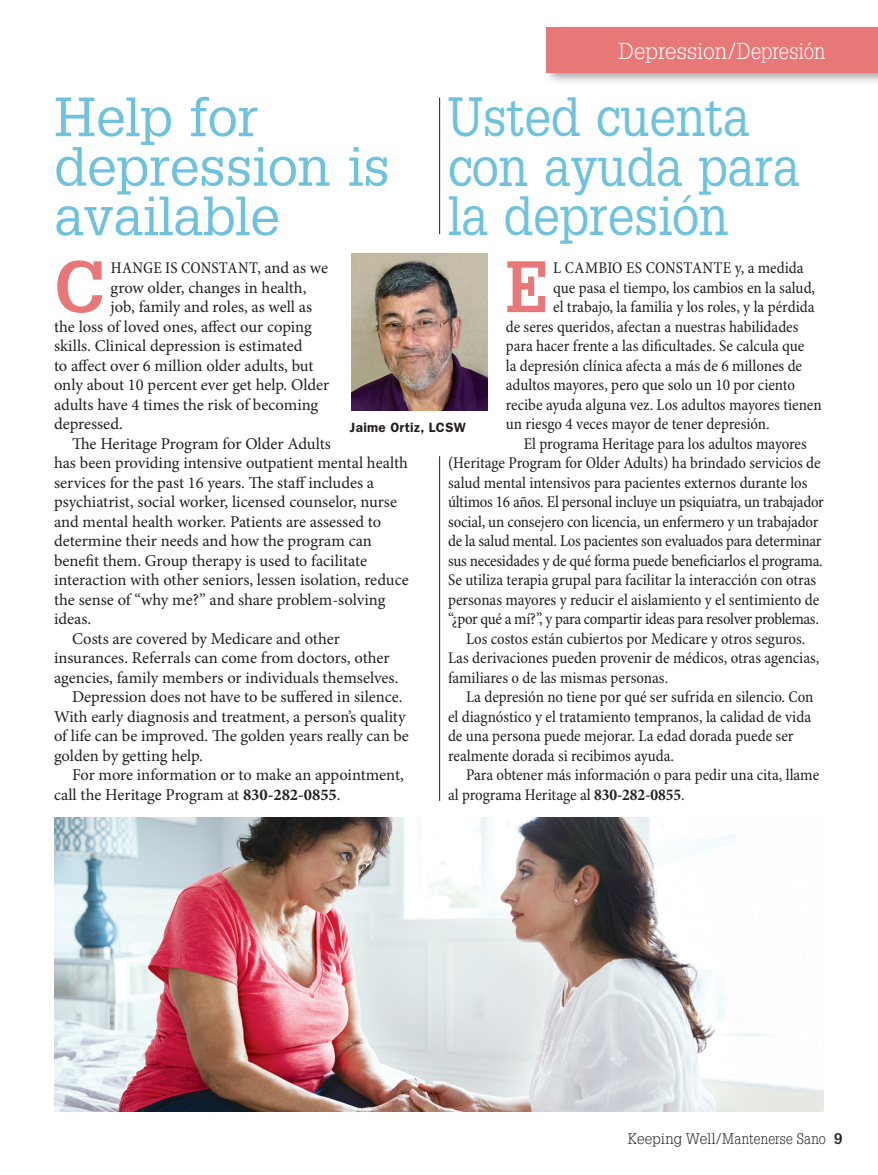
<style>
.page{position:relative;width:878px;height:1175px;background:#fff}
.page>*{position:absolute;margin:0;border:0;box-sizing:border-box;transform-origin:0 0}
._1_body_1st{font:700 70.95px "Glypha LT Std";color:#e87877}
._1_SP_body_1st{font:700 70.95px "Glypha LT Std";color:#e87877;scale:.9 1}
._1_SP_HEAD__resizeab{font:54px/49.5px "Glypha LT Std";letter-spacing:-.01em;color:#6fc2dd;scale:.9 1}
._1_HEAD__resizeable{font:54px/49.5px "Glypha LT Std";letter-spacing:-.01em;color:#6fc2dd}
._5_page_topic_right{font:300 22.5px "Glypha LT Std";color:#fff}
._1_SP_BODY{font:condensed 16.5px/19.5px "Minion Pro";letter-spacing:-.005em;color:#231f20}
._1_BODY{font:16.5px/19.5px "Minion Pro";color:#231f20}
._1_SP_body_1st-2{font:condensed 16.5px "Minion Pro";color:#231f20}
._1_body_1st-2{font:16.5px "Minion Pro";color:#231f20}
._1_body_1st-3{font:condensed 16.5px "Minion Pro";letter-spacing:.01em;color:#231f20}
.t1{font:300 15px "Glypha LT Std";letter-spacing:.01em;color:#231f20}
._5_captions{font:600 13.5px "ITC Franklin Gothic Std";letter-spacing:.025em;color:#231f20}
.s1{font-stretch:normal}
.s2{font-weight:700}
</style>
<div class="page">
<div style="left:544px;top:23px;width:334px;height:62px;background:#231f20;opacity:.4"></div>
<div style="left:546px;top:27px;width:332px;height:45px;background:#e87877"></div>
<hr style="left:439px;top:456px;width:1px;height:345px;background:#231f20">
<img style="left:54px;top:818px;width:769px;height:294px">
<img style="left:351px;top:254px;width:137px;height:156px">
<hr style="left:439px;top:98px;width:1px;height:136px;background:#231f20">
<p class="_5_page_topic_right" style="left:618px;top:38px;width:208px">Depression/Depresión</p>
<p class="_1_HEAD__resizeable" style="left:54px;top:91px;width:337px">Help for depression is available</p>
<p class="_1_body_1st" style="left:54px;top:243px;width:53px">C</p>
<p class="_1_body_1st-3" style="left:111px;top:258px;width:219px">HANGE IS CONSTANT, <span class="s1">and as we</span></p>
<p class="_1_SP_HEAD__resizeab" style="left:448px;top:91px;width:392px">Usted cuenta con ayuda para la depresión</p>
<p class="_1_SP_body_1st" style="left:506px;top:243px;width:49px">E</p>
<p class="_1_SP_body_1st-2" style="left:553px;top:258px;width:252px">L CAMBIO ES CONSTANTE y, a medida</p>
<p class="_1_body_1st-2" style="left:111px;top:276px;width:197px">grow older, changes in health,</p>
<p class="_1_body_1st-2" style="left:111px;top:296px;width:203px">job, family and roles, as well as</p>
<p class="_1_body_1st-2" style="left:54px;top:315px;width:259px">the loss of loved ones, affect our coping</p>
<p class="_1_body_1st-2" style="left:54px;top:335px;width:250px">skills. Clinical depression is estimated</p>
<p class="_1_body_1st-2" style="left:54px;top:354px;width:261px">to affect over 6 million older adults, but</p>
<p class="_1_body_1st-2" style="left:54px;top:374px;width:277px">only about 10 percent ever get help. Older</p>
<p class="_1_body_1st-2" style="left:54px;top:393px;width:266px">adults have 4 times the risk of becoming</p>
<p class="_1_body_1st-2" style="left:54px;top:413px;width:70px">depressed.</p>
<p class="_1_BODY" style="left:54px;top:434px;width:356px;text-indent:18px">The Heritage Program for Older Adults<br>has been providing intensive outpatient mental health services for the past 16 years. The staff includes a psychiatrist, social worker, licensed counselor, nurse and mental health worker. Patients are assessed to determine their needs and how the program can benefit them. Group therapy is used to facilitate interaction with other seniors, lessen isolation, reduce the sense of “why me?” and share problem-solving ideas.</p>
<p class="_1_BODY" style="left:54px;top:629px;width:346px;text-indent:18px">Costs are covered by Medicare and other insurances. Referrals can come from doctors, other agencies, family members or individuals themselves.</p>
<p class="_1_BODY" style="left:54px;top:687px;width:356px;text-indent:18px">Depression does not have to be suffered in silence.<br>With early diagnosis and treatment, a person’s quality of life can be improved. The golden years really can be golden by getting help.</p>
<p class="_1_BODY" style="left:54px;top:765px;width:351px;text-indent:18px">For more information or to make an appointment, call the Heritage Program at <span class="s2">830-282-0855</span>.</p>
<p class="_1_SP_body_1st-2" style="left:553px;top:277px;width:263px">que pasa el tiempo, los cambios en la salud,</p>
<p class="_1_SP_body_1st-2" style="left:553px;top:297px;width:263px">el trabajo, la familia y los roles, y la pérdida</p>
<p class="_1_SP_body_1st-2" style="left:506px;top:316px;width:294px">de seres queridos, afectan a nuestras habilidades</p>
<p class="_1_SP_body_1st-2" style="left:506px;top:336px;width:300px">para hacer frente a las dificultades. Se calcula que</p>
<p class="_1_SP_body_1st-2" style="left:506px;top:355px;width:298px">la depresión clínica afecta a más de 6 millones de</p>
<p class="_1_SP_body_1st-2" style="left:506px;top:375px;width:291px">adultos mayores, pero que solo un 10 por ciento</p>
<p class="_1_SP_body_1st-2" style="left:506px;top:394px;width:317px">recibe ayuda alguna vez. Los adultos mayores tienen</p>
<p class="_1_SP_body_1st-2" style="left:506px;top:414px;width:265px">un riesgo 4 veces mayor de tener depresión.</p>
<p class="_1_SP_BODY" style="left:448px;top:434px;width:377px;text-indent:76px">El programa Heritage para los adultos mayores (Heritage Program for Older Adults) ha brindado servicios de salud mental intensivos para pacientes externos durante los últimos 16 años. El personal incluye un psiquiatra, un trabajador social, un consejero con licencia, un enfermero y un trabajador de la salud mental. Los pacientes son evaluados para determinar sus necesidades y de qué forma puede beneficiarlos el programa.<br>Se utiliza terapia grupal para facilitar la interacción con otras personas mayores y reducir el aislamiento y el sentimiento de “¿por qué a mí?”, y para compartir ideas para resolver problemas.</p>
<p class="_1_SP_BODY" style="left:448px;top:629px;width:373px;text-indent:18px">Los costos están cubiertos por Medicare y otros seguros.<br>Las derivaciones pueden provenir de médicos, otras agencias, familiares o de las mismas personas.</p>
<p class="_1_SP_BODY" style="left:448px;top:688px;width:367px;text-indent:18px">La depresión no tiene por qué ser sufrida en silencio. Con el diagnóstico y el tratamiento tempranos, la calidad de vida de una persona puede mejorar. La edad dorada puede ser realmente dorada si recibimos ayuda.</p>
<p class="_1_SP_BODY" style="left:448px;top:766px;width:372px;text-indent:18px">Para obtener más información o para pedir una cita, llame al programa Heritage al <span class="s2">830-282-0855</span>.</p>
<p class="_5_captions" style="left:350px;top:419px;width:117px">Jaime Ortiz, LCSW</p>
<p class="t1" style="left:627px;top:1129px;width:216px">Keeping Well/Mantenerse Sano <span class="s2">9</span></p>
</div>
